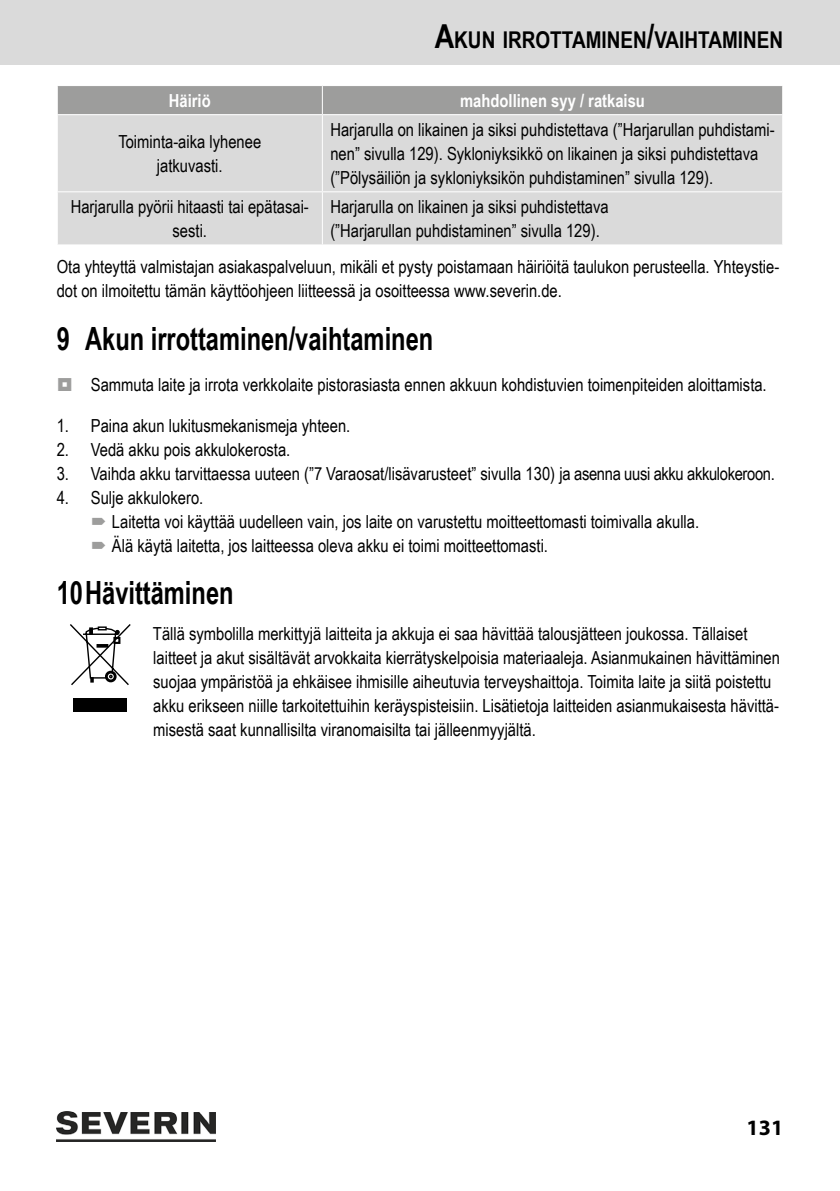
<style>
.page{position:relative;width:840px;height:1191px;background:#fff}
.page>*{position:absolute;margin:0;border:0;box-sizing:border-box;transform-origin:0 0}
.t1{font:700 32px "Arial Narrow";color:#000;scale:.9 1}
.t2{font:700 23.2px "Arial Narrow";color:#000}
.t3{font:700 22px "Myriad Pro";color:#000}
.Tabellenzelle_Mittig{font:18px/24px "Arial Narrow";color:#000}
.Kopfzeile_Mittig{font:700 18px "Arial Narrow";color:#fff}
.s1{font-size:33px}
</style>
<div class="page">
<div style="left:0;top:0;width:839px;height:65px;background:#dadada"></div>
<img style="left:57px;top:1111px;width:159px;height:30px">
<div style="left:58px;top:115px;width:723px;height:129px;background:#dadada"></div>
<hr style="left:322px;top:115px;width:1px;height:76px;background:#fff">
<hr style="left:57px;top:191px;width:265px;height:1px;background:#fff">
<hr style="left:322px;top:191px;width:460px;height:1px;background:#fff">
<hr style="left:322px;top:192px;width:1px;height:52px;background:#fff">
<div style="left:57px;top:86px;width:725px;height:28px;background:#9d9d9c"></div>
<div style="left:73px;top:698px;width:53px;height:14px;background:#000"></div>
<svg style="left:70px;top:624px;width:61px;height:61px"></svg>
<p class="t2" style="left:434px;top:22px;width:350px"><span class="s1">A</span>KUN IRROTTAMINEN<span class="s1">/</span>VAIHTAMINEN</p>
<p class="Kopfzeile_Mittig" style="left:169px;top:87px;width:43px">Häiriö</p>
<p class="Kopfzeile_Mittig" style="left:460px;top:87px;width:186px">mahdollinen syy / ratkaisu</p>
<p class="Tabellenzelle_Mittig" style="left:118px;top:129px;width:144px">Toiminta-aika lyhenee</p>
<p class="Tabellenzelle_Mittig" style="left:157px;top:153px;width:67px">jatkuvasti.</p>
<p class="Tabellenzelle_Mittig" style="left:330px;top:117px;width:445px">Harjarulla on likainen ja siksi puhdistettava (”Harjarullan puhdistami&shy;nen” sivulla 129). Sykloniyksikkö on likainen ja siksi puhdistettava (”Pölysäiliön ja sykloniyksikön puhdistaminen” sivulla 129).</p>
<p class="Tabellenzelle_Mittig" style="left:71px;top:194px;width:239px;text-align:center">Harjarulla pyörii hitaasti tai epätasai&shy;sesti.</p>
<p class="Tabellenzelle_Mittig" style="left:330px;top:194px;width:280px">Harjarulla on likainen ja siksi puhdistettava (”Harjarullan puhdistaminen” sivulla 129).</p>
<p class="Tabellenzelle_Mittig" style="left:57px;top:254px;width:723px">Ota yhteyttä valmistajan asiakaspalveluun, mikäli et pysty poistamaan häiriöitä taulukon perusteella. Yhteystie&shy;dot on ilmoitettu tämän käyttöohjeen liitteessä ja osoitteessa www.severin.de.</p>
<p class="t1" style="left:57px;top:314px;width:419px">9 Akun irrottaminen/vaihtaminen</p>
<p class="Tabellenzelle_Mittig" style="left:91px;top:371px;width:677px">Sammuta laite ja irrota verkkolaite pistorasiasta ennen akkuun kohdistuvien toimenpiteiden aloittamista.</p>
<p class="Tabellenzelle_Mittig" style="left:57px;top:412px;width:295px">1. Paina akun lukitusmekanismeja yhteen.</p>
<p class="Tabellenzelle_Mittig" style="left:57px;top:436px;width:235px">2. Vedä akku pois akkulokerosta.</p>
<p class="Tabellenzelle_Mittig" style="left:57px;top:460px;width:719px">3. Vaihda akku tarvittaessa uuteen (”7 Varaosat/lisävarusteet” sivulla 130) ja asenna uusi akku akkulokeroon.</p>
<p class="Tabellenzelle_Mittig" style="left:57px;top:484px;width:148px">4. Sulje akkulokero.</p>
<p class="Tabellenzelle_Mittig" style="left:112px;top:508px;width:588px">Laitetta voi käyttää uudelleen vain, jos laite on varustettu moitteettomasti toimivalla akulla.</p>
<p class="Tabellenzelle_Mittig" style="left:112px;top:532px;width:437px">Älä käytä laitetta, jos laitteessa oleva akku ei toimi moitteettomasti.</p>
<p class="t1" style="left:57px;top:569px;width:198px">10Hävittäminen</p>
<p class="Tabellenzelle_Mittig" style="left:153px;top:620px;width:628px">Tällä symbolilla merkittyjä laitteita ja akkuja ei saa hävittää talousjätteen joukossa. Tällaiset laitteet ja akut sisältävät arvokkaita kierrätyskelpoisia materiaaleja. Asianmukainen hävittäminen suojaa ympäristöä ja ehkäisee ihmisille aiheutuvia terveyshaittoja. Toimita laite ja siitä poistettu akku erikseen niille tarkoitettuihin keräyspisteisiin. Lisätietoja laitteiden asianmukaisesta hävittä&shy;misestä saat kunnallisilta viranomaisilta tai jälleenmyyjältä.</p>
<p class="t3" style="left:746px;top:1113px;width:38px">131</p>
</div>
